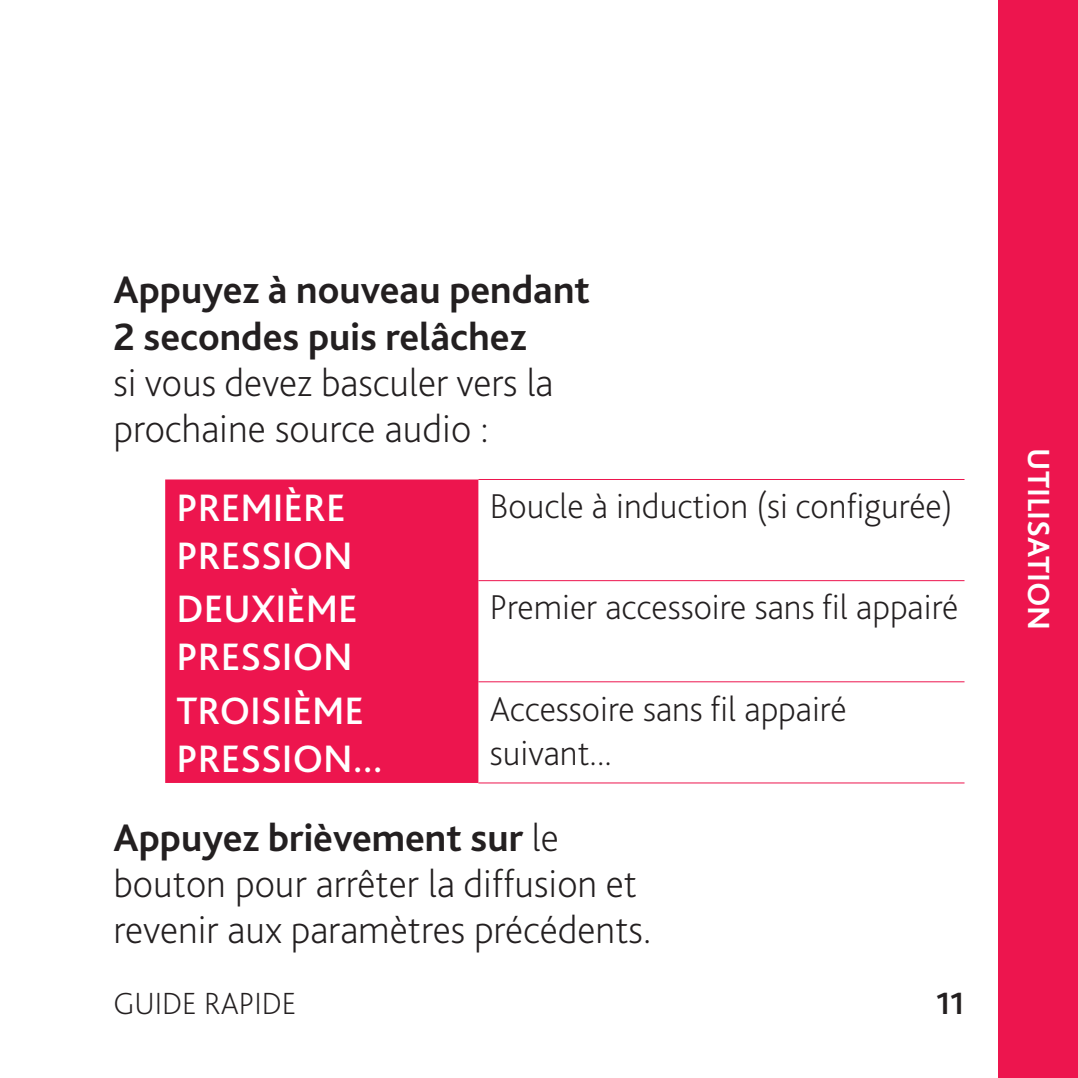
<style>
.page{position:relative;width:1078px;height:1078px;background:#fff}
.page>*{position:absolute;margin:0;border:0;box-sizing:border-box;transform-origin:0 0}
.Body_Copy{font:200 40px/46px "Bliss Pro";color:#231f20}
.Subheading_-_Medium{font:500 40px/48px "Bliss Pro";color:#fff}
.Body_Copy_-_steps{font:200 36px/44px "Bliss Pro";color:#231f20}
.t1{font:200 32px "Bliss Pro";color:#231f20}
.Side_tabs{font:700 32px "Bliss Pro";color:#fff}
.t2{font:700 32px "Bliss Pro";color:#231f20}
.s1{font-weight:700}
</style>
<div class="page">
<div style="left:998px;top:0;width:79px;height:1077px;background:#ed154e"></div>
<div style="left:165px;top:479px;width:313px;height:303px;background:#ed154e"></div>
<hr style="left:478px;top:478px;width:486px;height:2px;background:#ed154e">
<hr style="left:478px;top:580px;width:486px;height:1px;background:#ed154e">
<hr style="left:478px;top:681px;width:486px;height:1px;background:#ed154e">
<hr style="left:478px;top:782px;width:486px;height:1px;background:#ed154e">
<p class="Body_Copy" style="left:113px;top:266px;width:478px"><span class="s1">Appuyez à nouveau pendant<br>2 secondes puis relâchez<br></span>si vous devez basculer vers la prochaine source audio :</p>
<p class="Subheading_-_Medium" style="left:176px;top:483px;width:178px">PREMIÈRE<br>PRESSION</p>
<p class="Body_Copy_-_steps" style="left:489px;top:483px;width:464px">Boucle à induction (si configurée)</p>
<p class="Subheading_-_Medium" style="left:176px;top:584px;width:183px">DEUXIÈME<br>PRESSION</p>
<p class="Body_Copy_-_steps" style="left:489px;top:584px;width:470px">Premier accessoire sans fil appairé</p>
<p class="Subheading_-_Medium" style="left:176px;top:685px;width:208px">TROISIÈME<br>PRESSION...</p>
<p class="Body_Copy_-_steps" style="left:489px;top:685px;width:358px">Accessoire sans fil appairé suivant...</p>
<p class="Body_Copy" style="left:113px;top:813px;width:539px"><span class="s1">Appuyez brièvement sur</span> le bouton pour arrêter la diffusion et revenir aux paramètres précédents.</p>
<p class="t1" style="left:113px;top:983px;width:184px">GUIDE RAPIDE</p>
<p class="t2" style="left:935px;top:983px;width:30px">11</p>
<p class="Side_tabs" style="left:1058px;top:448px;width:183px;rotate:90deg">UTILISATION</p>
</div>
